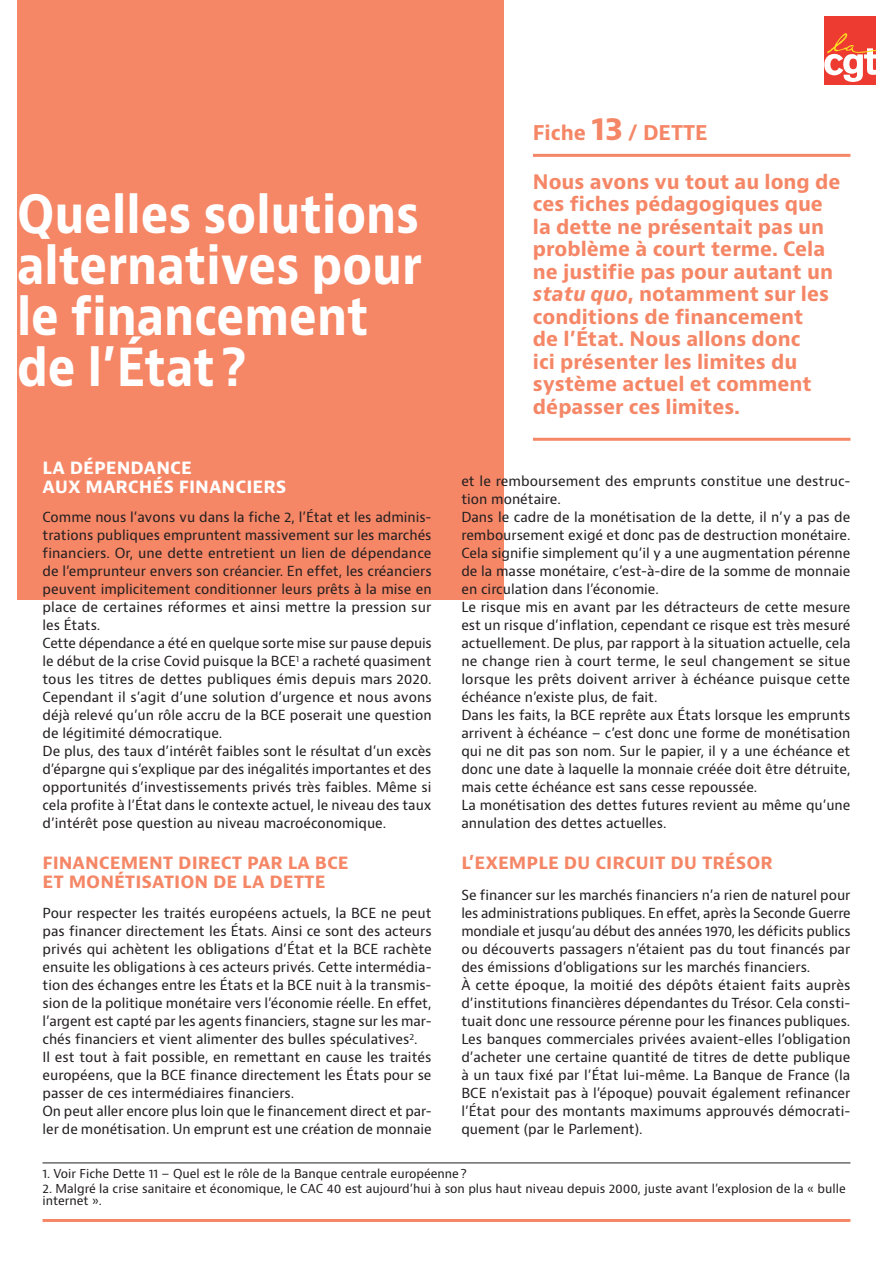
<style>
.page{position:relative;width:893px;height:1263px;background:#fff}
.page>*{position:absolute;margin:0;border:0;box-sizing:border-box;transform-origin:0 0}
.Titre_générique{font:700 51px/51px "Bernino Sans";color:#fff;scale:.89 1}
.Titre_numero_thème_f{font:700 19.8px "Bernino Sans";color:#f58767}
.Chapo{font:700 19.5px/22.5px "Bernino Sans";color:#f58767}
.Texte_Inter{font:700 18px/19.5px "Bernino Sans";color:#f58767}
.Texte_Inter-2{font:700 18px/19.5px "Bernino Sans";color:#fff}
.Texte_courant{font:13.5px/18px "Bernino Sans";color:#231f20;text-align:justify}
.Note_de_bas_de_page{font:12px/12px "Bernino Sans";color:#231f20}
.s1{font-size:31.5px}
.s2{font-style:italic}
</style>
<div class="page">
<div style="left:17px;top:0;width:486px;height:600px;background:#f58767"></div>
<hr style="left:43px;top:1163px;width:807px;height:1px;background:#231f20">
<hr style="left:43px;top:1219px;width:807px;height:3px;background:#f58767">
<hr style="left:533px;top:438px;width:317px;height:3px;background:#f58767">
<hr style="left:533px;top:154px;width:317px;height:3px;background:#f58767">
<div style="left:824px;top:16px;width:52px;height:68px;background:#ee3b32"></div>
<svg style="left:824px;top:33px;width:53px;height:49px"></svg>
<p class="Titre_générique" style="left:17px;top:190px;width:456px">Quelles solutions alternatives pour le financement de l’État?</p>
<p class="Titre_numero_thème_f" style="left:533px;top:120px;width:176px">Fiche <span class="s1">13</span> / DETTE</p>
<p class="Chapo" style="left:533px;top:171px;width:309px">Nous avons vu tout au long de ces fiches pédagogiques que la dette ne présentait pas un problème à court terme. Cela ne justifie pas pour autant un <span class="s2">statu quo</span>, notamment sur les conditions de financement<br>de l’État. Nous allons donc<br>ici présenter les limites du système actuel et comment dépasser ces limites.</p>
<p class="Texte_Inter-2" style="left:43px;top:458px;width:245px">LA DÉPENDANCE<br>AUX MARCHÉS FINANCIERS</p>
<p class="Texte_courant" style="left:43px;top:508px;width:391px">Comme nous l’avons vu dans la fiche 2, l’État et les adminis&shy;trations publiques empruntent massivement sur les marchés financiers. Or, une dette entretient un lien de dépendance de l’emprunteur envers son créancier. En effet, les créanciers peuvent implicitement conditionner leurs prêts à la mise en place de certaines réformes et ainsi mettre la pression sur les États.</p>
<p class="Texte_courant" style="left:43px;top:634px;width:391px">Cette dépendance a été en quelque sorte mise sur pause depuis le début de la crise Covid puisque la BCE<sup>1</sup> a racheté quasiment tous les titres de dettes publiques émis depuis mars 2020.<br>Cependant il s’agit d’une solution d’urgence et nous avons déjà relevé qu’un rôle accru de la BCE poserait une question de légitimité démocratique.</p>
<p class="Texte_courant" style="left:43px;top:742px;width:391px">De plus, des taux d’intérêt faibles sont le résultat d’un excès d’épargne qui s’explique par des inégalités importantes et des opportunités d’investissements privés très faibles. Même si cela profite à l’État dans le contexte actuel, le niveau des taux d’intérêt pose question au niveau macroéconomique.</p>
<p class="Texte_Inter" style="left:43px;top:853px;width:308px">FINANCEMENT DIRECT PAR LA BCE<br>ET MONÉTISATION DE LA DETTE</p>
<p class="Texte_courant" style="left:43px;top:904px;width:391px">Pour respecter les traités européens actuels, la BCE ne peut pas financer directement les États. Ainsi ce sont des acteurs privés qui achètent les obligations d’État et la BCE rachète ensuite les obligations à ces acteurs privés. Cette intermédia&shy;tion des échanges entre les États et la BCE nuit à la transmis&shy;sion de la politique monétaire vers l’économie réelle. En effet, l’argent est capté par les agents financiers, stagne sur les mar&shy;chés financiers et vient alimenter des bulles spéculatives<sup>2</sup>.</p>
<p class="Texte_courant" style="left:43px;top:1048px;width:391px">Il est tout à fait possible, en remettant en cause les traités européens, que la BCE finance directement les États pour se passer de ces intermédiaires financiers.</p>
<p class="Texte_courant" style="left:43px;top:1102px;width:391px">On peut aller encore plus loin que le financement direct et par&shy;ler de monétisation. Un emprunt est une création de monnaie</p>
<p class="Note_de_bas_de_page" style="left:43px;top:1168px;width:426px">1. Voir Fiche Dette 11 – Quel est le rôle de la Banque centrale européenne?</p>
<p class="Note_de_bas_de_page" style="left:43px;top:1183px;width:805px">2. Malgré la crise sanitaire et économique, le CAC 40 est aujourd’hui à son plus haut niveau depuis 2000, juste avant l’explosion de la « bulle internet ».</p>
<p class="Texte_courant" style="left:461px;top:472px;width:391px">et le remboursement des emprunts constitue une destruc&shy;tion monétaire.</p>
<p class="Texte_courant" style="left:461px;top:508px;width:391px">Dans le cadre de la monétisation de la dette, il n’y a pas de remboursement exigé et donc pas de destruction monétaire.<br>Cela signifie simplement qu’il y a une augmentation pérenne de la masse monétaire, c’est-à-dire de la somme de monnaie en circulation dans l’économie.</p>
<p class="Texte_courant" style="left:461px;top:598px;width:391px">Le risque mis en avant par les détracteurs de cette mesure est un risque d’inflation, cependant ce risque est très mesuré actuellement. De plus, par rapport à la situation actuelle, cela ne change rien à court terme, le seul changement se situe lorsque les prêts doivent arriver à échéance puisque cette échéance n’existe plus, de fait.</p>
<p class="Texte_courant" style="left:461px;top:706px;width:391px">Dans les faits, la BCE reprête aux États lorsque les emprunts arrivent à échéance – c’est donc une forme de monétisation qui ne dit pas son nom. Sur le papier, il y a une échéance et donc une date à laquelle la monnaie créée doit être détruite, mais cette échéance est sans cesse repoussée.</p>
<p class="Texte_courant" style="left:461px;top:796px;width:391px">La monétisation des dettes futures revient au même qu’une annulation des dettes actuelles.</p>
<p class="Texte_Inter" style="left:461px;top:853px;width:313px">L’EXEMPLE DU CIRCUIT DU TRÉSOR</p>
<p class="Texte_courant" style="left:461px;top:886px;width:391px">Se financer sur les marchés financiers n’a rien de naturel pour les administrations publiques. En effet, après la Seconde Guerre mondiale et jusqu’au début des années 1970, les déficits publics ou découverts passagers n’étaient pas du tout financés par des émissions d’obligations sur les marchés financiers.</p>
<p class="Texte_courant" style="left:461px;top:976px;width:391px">À cette époque, la moitié des dépôts étaient faits auprès d’institutions financières dépendantes du Trésor. Cela consti&shy;tuait donc une ressource pérenne pour les finances publiques.<br>Les banques commerciales privées avaient-elles l’obligation d’acheter une certaine quantité de titres de dette publique à un taux fixé par l’État lui-même. La Banque de France (la BCE n’existait pas à l’époque) pouvait également refinancer l’État pour des montants maximums approuvés démocrati&shy;quement (par le Parlement).</p>
</div>
